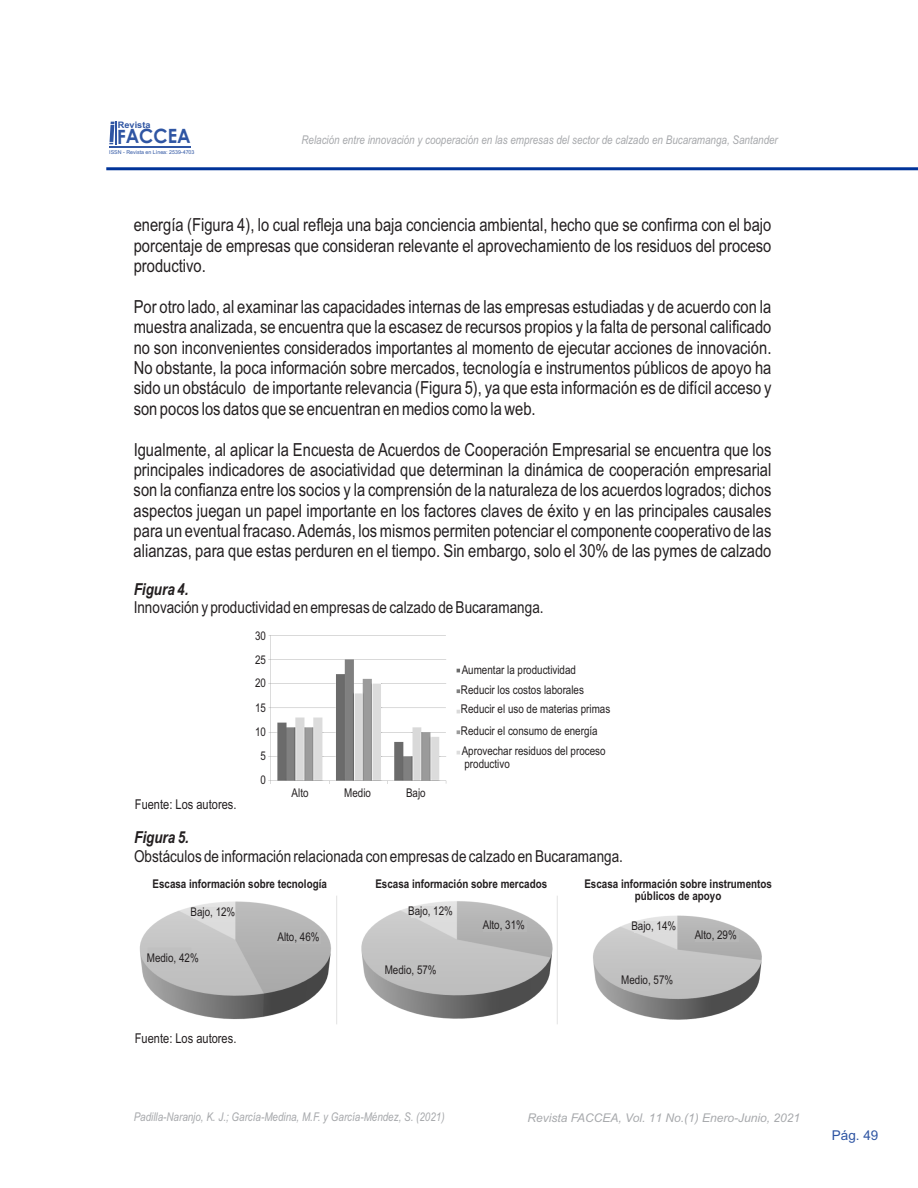
<style>
.page{position:relative;width:918px;height:1188px;background:#fff}
.page>*{position:absolute;margin:0;border:0;box-sizing:border-box;transform-origin:0 0}
.t1{font:700 19.65px "Century Gothic";letter-spacing:-.01em;color:#2f55a3;scale:.93 1}
.t2{font:18px/20.4px "Arial Narrow";color:#231f20;text-align:justify}
.t3{font:16.5px "Arial Narrow";color:#231f20}
.t4{font:italic 700 16.5px "Arial Narrow";color:#231f20}
.t5{font:13.5px "Arial Narrow";color:#231f20}
.t6{font:13.5px "Arial";color:#2f55a3}
.t7{font:12px/23.9px "Arial Narrow";color:#231f20}
.t8{font:italic 12px "Arial Narrow";color:#a7a9ac}
.t9{font:700 12px/12.3px "Arial Narrow";color:#231f20;text-align:center}
.t10{font:italic 12px "Arial";color:#a7a9ac}
.t11{font:700 8.85px "Arial";letter-spacing:-.01em;color:#2f55a3}
.t12{font:5.25px "Arial";color:#2f55a3}
</style>
<div class="page">
<img style="left:268px;top:635px;width:192px;height:149px">
<img style="left:139px;top:896px;width:623px;height:128px">
<div style="left:277px;top:932px;width:44px;height:11px;background:#b6b6b6"></div>
<div style="left:193px;top:907px;width:40px;height:11px;background:#dcdcdc"></div>
<svg style="left:148px;top:948px;width:43px;height:21px"></svg>
<div style="left:483px;top:920px;width:43px;height:11px;background:#b6b6b6"></div>
<div style="left:411px;top:907px;width:39px;height:11px;background:#dcdcdc"></div>
<svg style="left:385px;top:960px;width:44px;height:21px"></svg>
<div style="left:695px;top:931px;width:43px;height:11px;background:#b6b6b6"></div>
<div style="left:634px;top:921px;width:40px;height:12px;background:#dcdcdc"></div>
<svg style="left:622px;top:970px;width:44px;height:21px"></svg>
<hr style="left:106px;top:167px;width:812px;height:3px;background:#039">
<hr style="left:109px;top:146px;width:82px;height:2px;background:#2f55a3">
<hr style="left:115px;top:122px;width:2px;height:23px;background:#2f55a3">
<svg style="left:109px;top:122px;width:6px;height:22px"></svg>
<p class="t11" style="left:118px;top:121px;width:34px">Revista</p>
<p class="t1" style="left:117px;top:129px;width:81px">FACCEA</p>
<p class="t8" style="left:301px;top:135px;width:478px">Relación entre innovación y cooperación en las empresas del sector de calzado en Bucaramanga, Santander</p>
<p class="t12" style="left:109px;top:150px;width:87px">ISSN - Revista en Línea: 2539-4703</p>
<p class="t2" style="left:134px;top:216px;width:639px">energía (Figura 4), lo cual refleja una baja conciencia ambiental, hecho que se confirma con el bajo porcentaje de empresas que consideran relevante el aprovechamiento de los residuos del proceso productivo.</p>
<p class="t2" style="left:134px;top:298px;width:639px">Por otro lado, al examinar las capacidades internas de las empresas estudiadas y de acuerdo con la muestra analizada, se encuentra que la escasez de recursos propios y la falta de personal calificado no son inconvenientes considerados importantes al momento de ejecutar acciones de innovación.<br>No obstante, la poca información sobre mercados, tecnología e instrumentos públicos de apoyo ha sido un obstáculo de importante relevancia (Figura 5), ya que esta información es de difícil acceso y son pocos los datos que se encuentran en medios como la web.</p>
<p class="t2" style="left:134px;top:441px;width:639px">Igualmente, al aplicar la Encuesta de Acuerdos de Cooperación Empresarial se encuentra que los principales indicadores de asociatividad que determinan la dinámica de cooperación empresarial son la confianza entre los socios y la comprensión de la naturaleza de los acuerdos logrados; dichos aspectos juegan un papel importante en los factores claves de éxito y en las principales causales para un eventual fracaso. Además, los mismos permiten potenciar el componente cooperativo de las alianzas, para que estas perduren en el tiempo. Sin embargo, solo el 30% de las pymes de calzado</p>
<p class="t4" style="left:134px;top:583px;width:56px">Figura 4.</p>
<p class="t3" style="left:134px;top:601px;width:411px">Innovación y productividad en empresas de calzado de Bucaramanga.</p>
<p class="t5" style="left:135px;top:799px;width:103px">Fuente: Los autores.</p>
<p class="t7" style="left:255px;top:625px;width:13px;text-align:center">30<br>25<br>20<br>15<br>10<br>5<br>0</p>
<p class="t7" style="left:292px;top:782px;width:18px">Alto</p>
<p class="t7" style="left:344px;top:782px;width:28px">Medio</p>
<p class="t7" style="left:406px;top:782px;width:21px">Bajo</p>
<p class="t7" style="left:461px;top:662px;width:151px;line-height:19.4px">Aumentar la productividad<br>Reducir los costos laborales<br>Reducir el uso de materias primas</p>
<p class="t7" style="left:461px;top:722px;width:146px;line-height:20px">Reducir el consumo de energía<br>Aprovechar residuos del proceso</p>
<p class="t7" style="left:464px;top:753px;width:47px">productivo</p>
<p class="t4" style="left:134px;top:831px;width:56px">Figura 5.</p>
<p class="t3" style="left:134px;top:850px;width:490px">Obstáculos de información relacionada con empresas de calzado en Bucaramanga.</p>
<p class="t9" style="left:152px;top:879px;width:176px">Escasa información sobre tecnología</p>
<p class="t9" style="left:375px;top:878px;width:173px">Escasa información sobre mercados</p>
<p class="t9" style="left:584px;top:878px;width:189px">Escasa información sobre instrumentos públicos de apoyo</p>
<p class="t7" style="left:277px;top:926px;width:44px">Alto, 46%</p>
<p class="t7" style="left:408px;top:900px;width:46px">Bajo, 12%</p>
<p class="t7" style="left:191px;top:901px;width:46px">Bajo, 12%</p>
<p class="t7" style="left:147px;top:947px;width:53px">Medio, 42%</p>
<p class="t7" style="left:483px;top:914px;width:44px">Alto, 31%</p>
<p class="t7" style="left:631px;top:915px;width:46px">Bajo, 14%</p>
<p class="t7" style="left:695px;top:924px;width:44px">Alto, 29%</p>
<p class="t7" style="left:385px;top:959px;width:53px">Medio, 57%</p>
<p class="t7" style="left:621px;top:969px;width:53px">Medio, 57%</p>
<p class="t5" style="left:135px;top:1034px;width:103px">Fuente: Los autores.</p>
<p class="t8" style="left:134px;top:1112px;width:312px">Padilla-Naranjo, K. J.; García-Medina, M.F. y García-Méndez, S. (2021)</p>
<p class="t10" style="left:527px;top:1113px;width:274px">Revista FACCEA, Vol. 11 No.(1) Enero-Junio, 2021</p>
<p class="t6" style="left:832px;top:1130px;width:48px">Pág. 49</p>
</div>
